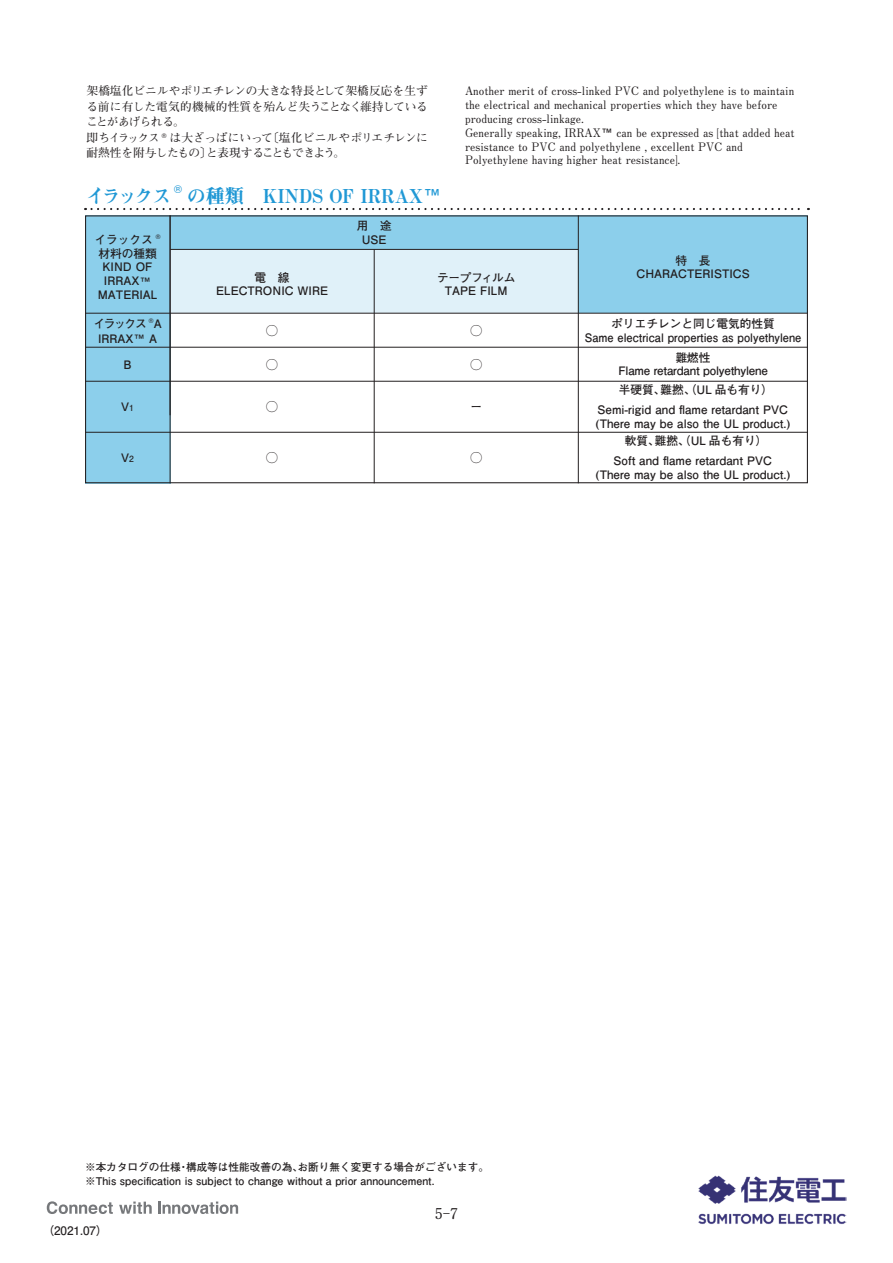
<style>
.page{position:relative;width:893px;height:1263px;background:#fff}
.page>*{position:absolute;margin:0;border:0;box-sizing:border-box;transform-origin:0 0}
.t1{font:19.2px "Midashi Min Pr 6 MA31";color:#2098d5}
.t2{font:700 14.85px "Futo Min A101 Pr 6";color:#231f20}
.t3{font:700 11.7px/13.8px "Futo Go B101 Pr 6";color:#231f20;text-align:center}
.t4{font:700 11.7px/13.8px "Futo Min A101 Pr 6";color:#231f20;scale:.95 1}
.t5{font:700 11.7px/15.5px "Futo Min A101 Pr 6";color:#231f20}
.t6{font:700 11.7px/13.5px "Futo Go B101 Pr 6";letter-spacing:-.02em;color:#231f20;text-align:center}
.t7{font:700 11.7px/14.9px "Futo Go B101 Pr 6";letter-spacing:-.035em;color:#231f20;text-align:center}
.t8{font:700 10.65px/13.8px "Futo Go B101 Pr 6";color:#231f20}
.t9{font:10.65px "Helvetica";color:#2098d5}
.s1{font-family:"Helvetica";font-weight:400}
.s2{font-family:"Helvetica";font-size:18px}
.s3{font-size:8.55px}
</style>
<div class="page">
<img style="left:698px;top:1175px;width:148px;height:49px">
<svg style="left:47px;top:1201px;width:66px;height:13px"></svg>
<svg style="left:119px;top:1201px;width:33px;height:13px"></svg>
<svg style="left:158px;top:1201px;width:80px;height:13px"></svg>
<div style="left:85px;top:215px;width:85px;height:98px;background:#8ccfeb"></div>
<div style="left:170px;top:215px;width:408px;height:34px;background:#8ccfeb"></div>
<div style="left:170px;top:249px;width:204px;height:64px;background:#e0f1f9"></div>
<div style="left:85px;top:313px;width:85px;height:34px;background:#8ccfeb"></div>
<div style="left:85px;top:347px;width:85px;height:34px;background:#8ccfeb"></div>
<div style="left:85px;top:381px;width:85px;height:51px;background:#8ccfeb"></div>
<div style="left:85px;top:432px;width:85px;height:51px;background:#8ccfeb"></div>
<div style="left:374px;top:249px;width:204px;height:64px;background:#e0f1f9"></div>
<svg style="left:85px;top:208px;width:724px;height:2px"></svg>
<div style="left:578px;top:215px;width:230px;height:98px;background:#8ccfeb"></div>
<hr style="left:170px;top:249px;width:408px;height:1px;background:#231f20">
<hr style="left:85px;top:313px;width:723px;height:1px;background:#231f20">
<hr style="left:85px;top:347px;width:723px;height:1px;background:#231f20">
<hr style="left:85px;top:381px;width:723px;height:1px;background:#231f20">
<hr style="left:85px;top:432px;width:723px;height:1px;background:#231f20">
<hr style="left:170px;top:215px;width:1px;height:268px;background:#231f20">
<hr style="left:578px;top:215px;width:1px;height:268px;background:#231f20">
<hr style="left:374px;top:249px;width:1px;height:234px;background:#231f20">
<div style="left:85px;top:215px;width:723px;height:268px;border:1px solid #231f20"></div>
<p class="t5" style="left:86px;top:83px;width:343px">架橋塩化ビニルやポリエチレンの大きな特長として架橋反応を生ずる前に有した電気的機械的性質を殆んど失うことなく維持していることがあげられる。<br>即ちイラックス <sup>®</sup> は大ざっぱにいって〔塩化ビニルやポリエチレンに耐熱性を附与したもの〕と表現することもできよう。</p>
<p class="t4" style="left:465px;top:84px;width:349px">Another merit of cross-linked PVC and polyethylene is to maintain the electrical and mechanical properties which they have before producing cross-linkage.<br>Generally speaking, IRRAX<span class="s1">™</span> can be expressed as [that added heat resistance to PVC and polyethylene , excellent PVC and Polyethylene having higher heat resistance].</p>
<h1 class="t1" style="left:87px;top:181px;width:86px">イラックス</h1>
<p class="t9" style="left:174px;top:181px;width:9px">®</p>
<h1 class="t1" style="left:187px;top:181px;width:256px">の種類　KINDS OF IRRAX<span class="s2">™</span></h1>
<p class="t3" style="left:95px;top:232px;width:68px">イラックス <sup>®</sup>材料の種類<br>KIND OF<br>IRRAX<span class="s1">™<br></span>MATERIAL</p>
<p class="t7" style="left:93px;top:315px;width:70px">イラックス <sup>®</sup>A<br>IRRAX<span class="s1">™</span> A</p>
<p class="t3" style="left:124px;top:357px;width:10px">B</p>
<p class="t3" style="left:121px;top:399px;width:14px">V<span class="s3">1</span></p>
<p class="t3" style="left:121px;top:450px;width:14px">V<span class="s3">2</span></p>
<p class="t3" style="left:216px;top:270px;width:113px">電　線<br>ELECTRONIC WIRE</p>
<p class="t3" style="left:357px;top:218px;width:37px">用　途<br>USE</p>
<p class="t3" style="left:437px;top:270px;width:80px">テープフィルム<br>TAPE FILM</p>
<p class="t3" style="left:266px;top:323px;width:13px">◯</p>
<p class="t3" style="left:470px;top:323px;width:13px">◯</p>
<p class="t3" style="left:470px;top:357px;width:13px">◯</p>
<p class="t3" style="left:266px;top:357px;width:13px">◯</p>
<p class="t3" style="left:266px;top:399px;width:13px">◯</p>
<p class="t3" style="left:266px;top:450px;width:13px">◯</p>
<p class="t3" style="left:470px;top:399px;width:13px">ー</p>
<p class="t3" style="left:470px;top:450px;width:13px">◯</p>
<p class="t3" style="left:636px;top:253px;width:115px">特　長<br>CHARACTERISTICS</p>
<p class="t3" style="left:585px;top:316px;width:218px">ポリエチレンと同じ電気的性質<br>Same electrical properties as polyethylene</p>
<p class="t6" style="left:618px;top:350px;width:151px">難燃性<br>Flame retardant polyethylene</p>
<p class="t3" style="left:597px;top:379px;width:192px;line-height:20px">半硬質、難撚、（UL 品も有り）<br>Semi-rigid and flame retardant PVC</p>
<p class="t3" style="left:596px;top:415px;width:196px;line-height:17.2px">(There may be also the UL product.)軟質、難撚、（UL 品も有り）</p>
<p class="t3" style="left:596px;top:453px;width:196px">Soft and flame retardant PVC (There may be also the UL product.)</p>
<p class="t8" style="left:85px;top:1160px;width:405px">※本カタログの仕様・構成等は性能改善の為、お断り無く変更する場合がございます。※This specification is subject to change without a prior announcement.</p>
<p class="t3" style="left:42px;top:1223px;width:67px">（2021.07）</p>
<p class="t2" style="left:435px;top:1201px;width:25px">5-7</p>
</div>
